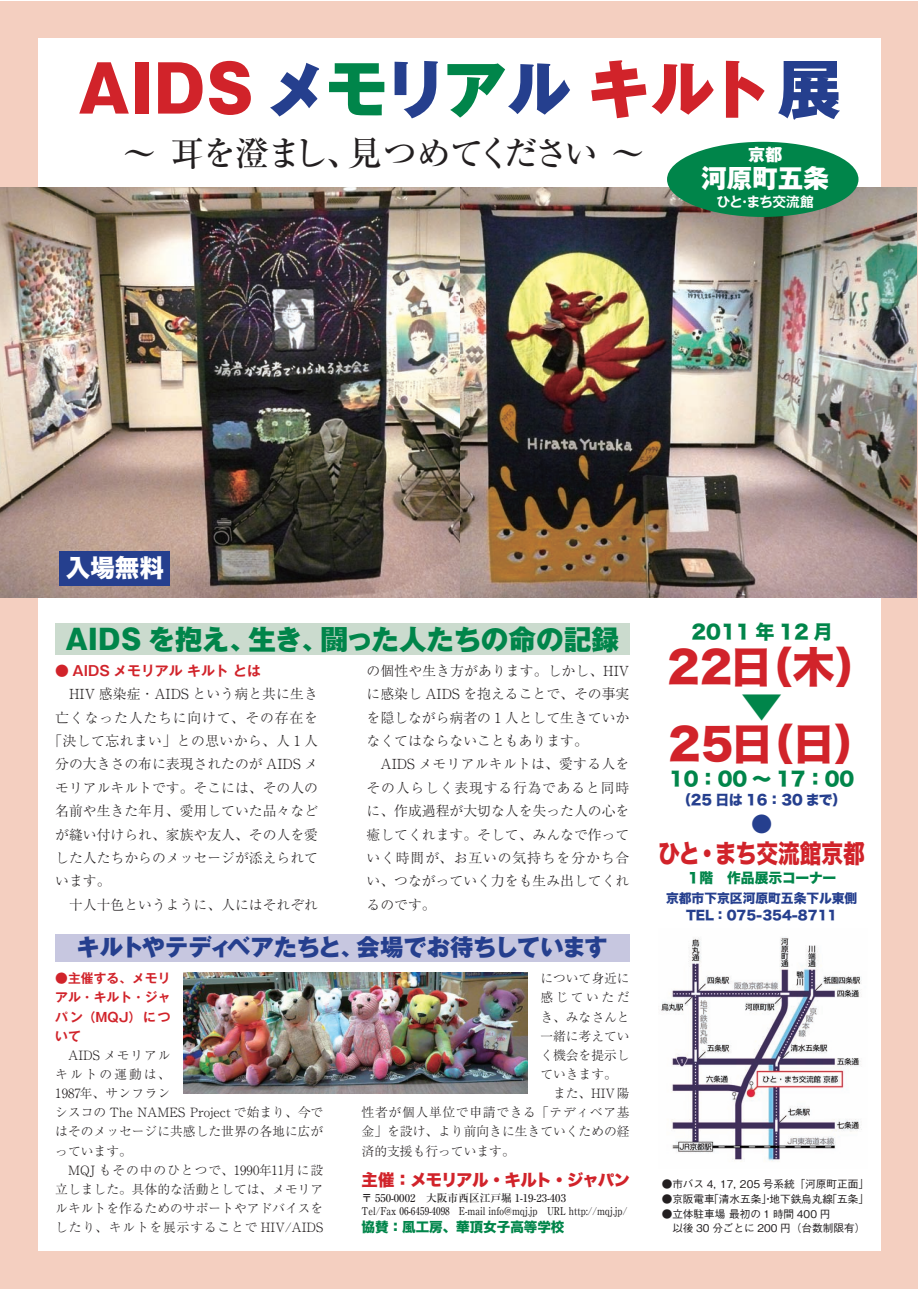
<style>
.page{position:relative;width:919px;height:1289px;background:#fff}
.page>*{position:absolute;margin:0;border:0;box-sizing:border-box;transform-origin:0 0}
.t1{font:800 63.75px "Gothic MB101 Pro";color:#d1232a}
.t2{font:42.45px "Hira Kaku Std W8";letter-spacing:-.035em;color:#d1232a}
.t3{font:500 42.45px "Ryumin Pro";color:#00854a}
.t4{font:500 34.05px "Ryumin Pro";letter-spacing:-.07em;color:#231f20}
.t5{font:800 27.6px "Gothic MB101 Pro";color:#00854a}
.t6{font:25.5px "Hira Kaku Std W8";color:#d1232a;scale:.85 1}
.t7{font:800 25.5px "Gothic MB101 Pro";color:#fff}
.t8{font:24.45px "Hira Kaku Std W8";color:#fff}
.t9{font:800 23.4px "Gothic MB101 Pro";letter-spacing:-.02em;color:#253f8e}
.t10{font:700 21.3px "Gothic MB101 Pro";color:#253f8e}
.t11{font:19.2px "Hira Kaku Std W8";color:#00854a}
.t12{font:800 16.95px "Gothic MB101 Pro";color:#fff}
.t13{font:16.35px "Hira Kaku Std W8";letter-spacing:-.06em;color:#d1232a}
.t14{font:300 13.8px/23.4px "Ryumin Pro";color:#231f20}
.t15{font:300 13.8px "Ryumin Pro";letter-spacing:.03em;color:#231f20}
.t16{font:300 13.8px "Ryumin Pro";letter-spacing:.06em;color:#231f20}
.t17{font:700 13.8px "Gothic MB101 Pro De";color:#d1232a}
.t18{font:13.8px "Hira Kaku Std W8";color:#253f8e}
.t19{font:13.8px "Hira Kaku Std W8";letter-spacing:-.02em;color:#00854a}
.t20{font:700 13.8px "Gothic MB101 Pro De";letter-spacing:-.03em;color:#fff}
.t21{font:13.5px "Hira Kaku Std W8";color:#00854a}
.t22{font:300 12.75px/19.2px "Ryumin Pro";color:#231f20}
.t23{font:12.75px/17px "Hira Kaku Std W8";color:#253f8e;text-align:center}
.t24{font:700 12.75px/19.2px "Gothic MB101 Pro De";letter-spacing:.005em;color:#d1232a;text-align:justify}
.t25{font:300 12.75px "Ryumin Pro";letter-spacing:.055em;color:#231f20}
.t26{font:500 10.8px/12.9px "Ryumin Pro";color:#231f20}
.t27{font:500 10.65px/14.9px "Gothic BBB Pro";color:#231f20}
.s1{color:#253f8e}
.s2{color:#00854a}
</style>
<div class="page">
<div style="left:1px;top:1px;width:917px;height:1287px;background:#f4cfc0"></div>
<div style="left:38px;top:38px;width:842px;height:1212px;background:#fff"></div>
<img style="left:661px;top:937px;width:201px;height:225px">
<img style="left:0;top:187px;width:916px;height:410px">
<div style="left:55px;top:622px;width:574px;height:32px;background:#cbdbce"></div>
<img style="left:183px;top:972px;width:344px;height:121px">
<div style="left:60px;top:551px;width:110px;height:34px;background:#253f8e"></div>
<div style="left:55px;top:933px;width:574px;height:28px;background:#c7c7e0"></div>
<div style="left:667px;top:142px;width:191px;height:75px;background:#00854a;border-radius:50%"></div>
<h1 class="t1" style="left:78px;top:36px;width:764px">AIDS <span class="s1">メ</span><span class="s2">モ</span><span class="s1">リ</span><span class="s2">ア</span><span class="s1">ル</span>キルト<span class="s1">展</span></h1>
<h3 class="t4" style="left:122px;top:126px;width:524px">～ 耳を澄まし、見つめてください ～</h3>
<p class="t12" style="left:748px;top:141px;width:36px">京都</p>
<h3 class="t7" style="left:701px;top:157px;width:129px">河原町五条</h3>
<p class="t20" style="left:716px;top:190px;width:99px">ひと・まち交流館</p>
<h3 class="t8" style="left:66px;top:554px;width:99px">入場無料</h3>
<h3 class="t5" style="left:65px;top:616px;width:555px">AIDS を抱え、生き、闘った人たちの命の記録</h3>
<p class="t14" style="left:366px;top:658px;width:264px">の個性や生き方があります。しかし、HIVに感染し AIDS を抱えることで、その事実を隠しながら病者の 1 人として生きていかなくてはならないこともあります。　AIDS メモリアルキルトは、愛する人をその人らしく表現する行為であると同時に、作成過程が大切な人を失った人の心を癒してくれます。そして、みんなで作っていく時間が、お互いの気持ちを分かち合い、つながっていく力をも生み出してくれるのです。</p>
<p class="t17" style="left:55px;top:659px;width:207px">● AIDS メモリアル キルト とは</p>
<p class="t14" style="left:55px;top:681px;width:264px">　HIV 感染症・AIDS という病と共に生き</p>
<p class="t16" style="left:55px;top:706px;width:264px">亡くなった人たちに向けて、その存在を</p>
<p class="t15" style="left:48px;top:730px;width:271px">「決して忘れまい」との思いから、人 1 人</p>
<p class="t14" style="left:55px;top:751px;width:264px">分の大きさの布に表現されたのが AIDS メ</p>
<p class="t14" style="left:55px;top:774px;width:264px">モリアルキルトです。そこには、その人の</p>
<p class="t14" style="left:55px;top:798px;width:264px">名前や生きた年月、愛用していた品々など</p>
<p class="t14" style="left:55px;top:821px;width:264px">が縫い付けられ、家族や友人、その人を愛</p>
<p class="t14" style="left:55px;top:845px;width:264px">した人たちからのメッセージが添えられて</p>
<p class="t14" style="left:55px;top:868px;width:57px">います。</p>
<p class="t14" style="left:55px;top:891px;width:264px">　十人十色というように、人にはそれぞれ</p>
<h3 class="t9" style="left:76px;top:928px;width:533px">キルトやテディベアたちと、会場でお待ちしています</h3>
<p class="t24" style="left:55px;top:967px;width:117px">●主催する、メモリアル・キルト・ジャパン（MQJ）について</p>
<p class="t22" style="left:55px;top:1044px;width:269px">　AIDS メモリアル<br>キルトの運動は、<br>1987年、サンフラン<br>シスコの The NAMES Project で始まり、今ではそのメッセージに共感した世界の各地に広がっています。<br>　MQJ もその中のひとつで、1990年11月に設立しました。具体的な活動としては、メモリアルキルトを作るためのサポートやアドバイスをしたり、キルトを展示することで HIV/AIDS</p>
<p class="t22" style="left:540px;top:967px;width:91px">について身近に</p>
<p class="t22" style="left:540px;top:987px;width:91px">感じていただ</p>
<p class="t22" style="left:540px;top:1006px;width:91px">き、みなさんと</p>
<p class="t22" style="left:540px;top:1025px;width:91px">一緒に考えてい</p>
<p class="t22" style="left:540px;top:1044px;width:91px">く機会を提示し</p>
<p class="t22" style="left:540px;top:1063px;width:78px">ていきます。</p>
<p class="t22" style="left:540px;top:1082px;width:91px">　また、HIV陽</p>
<p class="t25" style="left:361px;top:1102px;width:269px">性者が個人単位で申請できる「テディベア基</p>
<p class="t22" style="left:361px;top:1120px;width:269px">金」を設け、より前向きに生きていくための経</p>
<p class="t22" style="left:361px;top:1140px;width:155px">済的支援も行っています。</p>
<p class="t13" style="left:361px;top:1170px;width:270px">主催：メモリアル・キルト・ジャパン</p>
<p class="t26" style="left:361px;top:1190px;width:267px">〒 550-0002　大阪市西区江戸堀 1-19-23-403<br>Tel/Fax 06-6459-4098　E-mail info@mqj.jp　URL http://mqj.jp/</p>
<p class="t21" style="left:361px;top:1219px;width:204px">協賛：風工房、華頂女子高等学校</p>
<h3 class="t11" style="left:691px;top:621px;width:143px">2011 年 12 月</h3>
<h2 class="t2" style="left:667px;top:644px;width:212px">22日（木）</h2>
<h2 class="t3" style="left:740px;top:672px;width:44px">▼</h2>
<h2 class="t2" style="left:668px;top:720px;width:210px">25日（日）</h2>
<h3 class="t11" style="left:669px;top:768px;width:187px">10：00 ～ 17：00</h3>
<p class="t18" style="left:677px;top:792px;width:171px">（25 日は 16：30 まで）</p>
<h3 class="t10" style="left:751px;top:805px;width:23px">●</h3>
<h3 class="t6" style="left:658px;top:839px;width:245px">ひと・まち交流館京都</h3>
<p class="t19" style="left:686px;top:869px;width:151px">１階　作品展示コーナー</p>
<p class="t23" style="left:666px;top:890px;width:193px">京都市下京区河原町五条下ル東側<br>TEL：075-354-8711</p>
<p class="t27" style="left:661px;top:1174px;width:209px">●市バス 4，17，205 号系統「河原町正面」</p>
<p class="t27" style="left:661px;top:1189px;width:209px">●京阪電車「清水五条」・地下鉄烏丸線「五条」</p>
<p class="t27" style="left:661px;top:1204px;width:205px">●立体駐車場 最初の 1 時間 400 円<br>　以後 30 分ごとに 200 円（台数制限有）</p>
</div>
